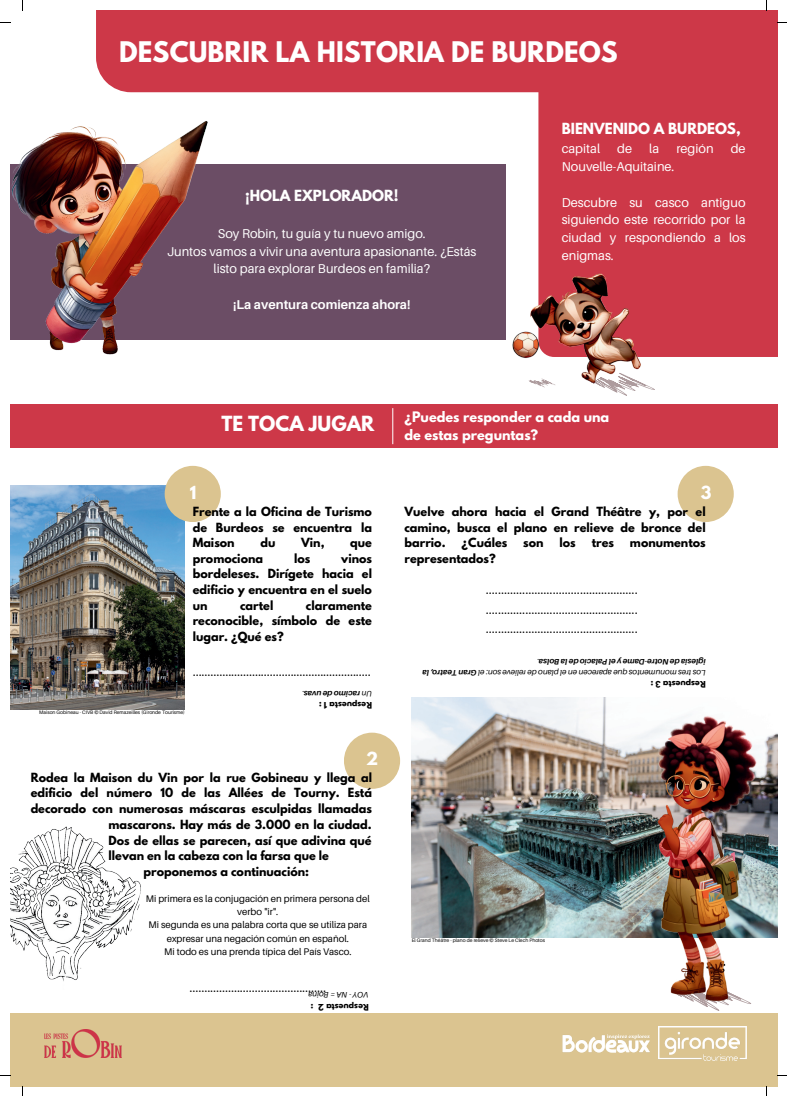
<style>
.page{position:relative;width:787px;height:1096px;background:#fff}
.page>*{position:absolute;margin:0;border:0;box-sizing:border-box;transform-origin:0 0}
.t1{font:700 25.12px "League Spartan";letter-spacing:.005em;color:#fff}
.t2{font:700 18.5px "League Spartan";color:#fff}
.t3{font:700 16px "League Spartan";color:#fff}
.t4{font:14px/19.5px "Montserrat";color:#000;text-align:justify}
.t5{font:700 13.62px "League Spartan";color:#fff}
.t6{font:12.75px/17.8px "Aileron";color:#fff;text-align:justify}
.t7{font:700 12.75px/17.8px "League Spartan";color:#fff}
.t8{font:700 12.75px "Aileron";color:#fff}
.t9{font:700 11.25px/15.6px "League Spartan";color:#000;text-align:justify}
.t10{font:9.62px/13.2px "Aileron";color:#000;text-align:center}
.t11{font:italic 8px/11.1px "Aileron";color:#000}
.t12{font:700 8px "League Spartan";color:#000}
.t13{font:italic 700 8px "Aileron";color:#000}
.t14{font:5px "Aileron";color:#000}
.s1{font-weight:400}
.s2{color:#fff}
.s3{font-weight:700}
</style>
<div class="page">
<div style="left:538px;top:92px;width:239px;height:265px;background:#cd3848"></div>
<img style="left:500px;top:266px;width:151px;height:130px">
<svg style="left:529px;top:380px;width:19px;height:7px"></svg>
<div style="left:10px;top:164px;width:496px;height:175px;background:#6b4d65"></div>
<img style="left:10px;top:121px;width:207px;height:234px">
<img style="left:10px;top:485px;width:175px;height:224px">
<div style="left:165px;top:466px;width:56px;height:56px;background:#dbc490;border-radius:50%"></div>
<div style="left:344px;top:732px;width:56px;height:56px;background:#dbc490;border-radius:50%"></div>
<div style="left:10px;top:404px;width:767px;height:44px;background:#cd3848"></div>
<hr style="left:392px;top:408px;width:1px;height:36px;background:#fff">
<div style="left:678px;top:466px;width:56px;height:56px;background:#dbc490;border-radius:50%"></div>
<img style="left:412px;top:698px;width:365px;height:239px">
<img style="left:10px;top:826px;width:131px;height:155px">
<div style="left:96px;top:10px;width:681px;height:82px;background:#cd3848"></div>
<div style="left:10px;top:1012px;width:767px;height:74px;background:#dbc490"></div>
<img style="left:646px;top:702px;width:112px;height:306px">
<img style="left:45px;top:1029px;width:77px;height:28px">
<img style="left:658px;top:1026px;width:88px;height:34px">
<img style="left:562px;top:1034px;width:88px;height:19px">
<h1 class="t1" style="left:119px;top:32px;width:500px">DESCUBRIR LA HISTORIA DE BURDEOS</h1>
<p class="t5" style="left:245px;top:185px;width:155px">¡HOLA EXPLORADOR!</p>
<p class="t6" style="left:167px;top:225px;width:311px;text-align:center">Soy Robin, tu guía y tu nuevo amigo.<br>Juntos vamos a vivir una aventura apasionante. ¿Estás listo para explorar Burdeos en familia?</p>
<p class="t8" style="left:233px;top:297px;width:179px">¡La aventura comienza ahora!</p>
<p class="t5" style="left:562px;top:118px;width:181px">BIENVENIDO A BURDEOS,</p>
<p class="t6" style="left:562px;top:140px;width:40px">capital</p>
<p class="t6" style="left:617px;top:140px;width:16px">de</p>
<p class="t6" style="left:649px;top:140px;width:11px">la</p>
<p class="t6" style="left:676px;top:140px;width:39px">región</p>
<p class="t6" style="left:731px;top:140px;width:16px">de</p>
<p class="t6" style="left:562px;top:158px;width:114px">Nouvelle-Aquitaine.</p>
<p class="t6" style="left:562px;top:193px;width:185px">Descubre su casco antiguo siguiendo este recorrido por la ciudad y respondiendo a los enigmas.</p>
<h3 class="t3" style="left:190px;top:479px;width:8px">1</h3>
<h2 class="t2" style="left:221px;top:409px;width:154px">TE TOCA JUGAR</h2>
<p class="t7" style="left:404px;top:407px;width:206px">¿Puedes responder a cada una de estas preguntas?</p>
<h3 class="t3" style="left:701px;top:479px;width:12px">3</h3>
<p class="t14" style="left:39px;top:709px;width:147px">Maison Gobineau - CIVB © David Remazeilles (Gironde Tourisme)</p>
<p class="t9" style="left:193px;top:503px;width:181px">Frente a la Oficina de Turismo de Burdeos se encuentra la Maison</p>
<p class="t9" style="left:260px;top:534px;width:16px">du</p>
<p class="t9" style="left:301px;top:534px;width:25px">Vin,</p>
<p class="t9" style="left:350px;top:534px;width:23px">que</p>
<p class="t9" style="left:193px;top:550px;width:72px">promociona</p>
<p class="t9" style="left:294px;top:550px;width:18px">los</p>
<p class="t9" style="left:193px;top:550px;width:181px;text-indent:149px">vinos bordeleses. Dirígete hacia el edificio y encuentra en el suelo un</p>
<p class="t9" style="left:193px;top:597px;width:181px;text-indent:113px">claramente reconocible, símbolo de este lugar. ¿Qué es?</p>
<p class="t4" style="left:193px;top:661px;width:180px">............................................................</p>
<p class="t12" style="left:372px;top:711px;width:55px;rotate:-180deg">Respuesta 1 :</p>
<p class="t9" style="left:240px;top:597px;width:35px">cartel</p>
<p class="t13" style="left:372px;top:697px;width:71px;rotate:-180deg"><span class="s1">Un</span> racimo de uvas<span class="s1">.</span></p>
<h3 class="t3" style="left:366px;top:746px;width:14px">2</h3>
<p class="t9" style="left:31px;top:769px;width:343px">Rodea la Maison du Vin por la rue Gobineau y llega al</p>
<p class="t9" style="left:31px;top:784px;width:343px">edificio del número 10 de las Allées de Tourny. Está</p>
<p class="t9" style="left:31px;top:800px;width:343px">decorado con numerosas máscaras esculpidas llamadas</p>
<p class="t9" style="left:31px;top:816px;width:343px"><span class="s2">mascarons.</span> mascarons. Hay más de 3.000 en la ciudad.</p>
<p class="t9" style="left:109px;top:832px;width:265px">Dos de ellas se parecen, así que adivina qué</p>
<p class="t9" style="left:109px;top:847px;width:222px">llevan en la cabeza con la farsa que le</p>
<p class="t9" style="left:144px;top:863px;width:167px">proponemos a continuación:</p>
<p class="t10" style="left:146px;top:891px;width:226px">Mi primera es la conjugación en primera persona del verbo "ir".<br>Mi segunda es una palabra corta que se utiliza para expresar una negación común en español.<br>Mi todo es una prenda típica del País Vasco.</p>
<p class="t4" style="left:190px;top:976px;width:138px">..............................................</p>
<p class="t11" style="left:369px;top:1000px;width:62px;rotate:-180deg">VOY - NA = Boina</p>
<p class="t12" style="left:314px;top:1012px;width:4px;rotate:-180deg">:</p>
<p class="t12" style="left:369px;top:1012px;width:52px;rotate:-180deg">Respuesta 2</p>
<p class="t9" style="left:404px;top:503px;width:303px">Vuelve ahora hacia el Grand Théâtre y, por el camino, busca el plano en relieve de bronce del barrio.</p>
<p class="t9" style="left:462px;top:534px;width:47px">¿Cuáles</p>
<p class="t9" style="left:523px;top:534px;width:22px">son</p>
<p class="t9" style="left:559px;top:534px;width:18px">los</p>
<p class="t9" style="left:592px;top:534px;width:24px">tres</p>
<p class="t9" style="left:630px;top:534px;width:77px">monumentos</p>
<p class="t9" style="left:404px;top:550px;width:93px">representados?</p>
<p class="t4" style="left:486px;top:578px;width:153px">.................................................. .................................................. ..................................................</p>
<p class="t11" style="left:706px;top:678px;width:285px;rotate:-180deg">Los tres monumentos que aparecen en el plano de relieve son: el <span class="s3">Gran Teatro, la iglesia de Notre-Dame y el Palacio de la Bolsa</span>.</p>
<p class="t14" style="left:412px;top:937px;width:135px">El Grand Théâtre - plano de relieve © Steve Le Clech Photos</p>
<p class="t12" style="left:706px;top:691px;width:57px;rotate:-180deg">Respuesta 3 :</p>
</div>
